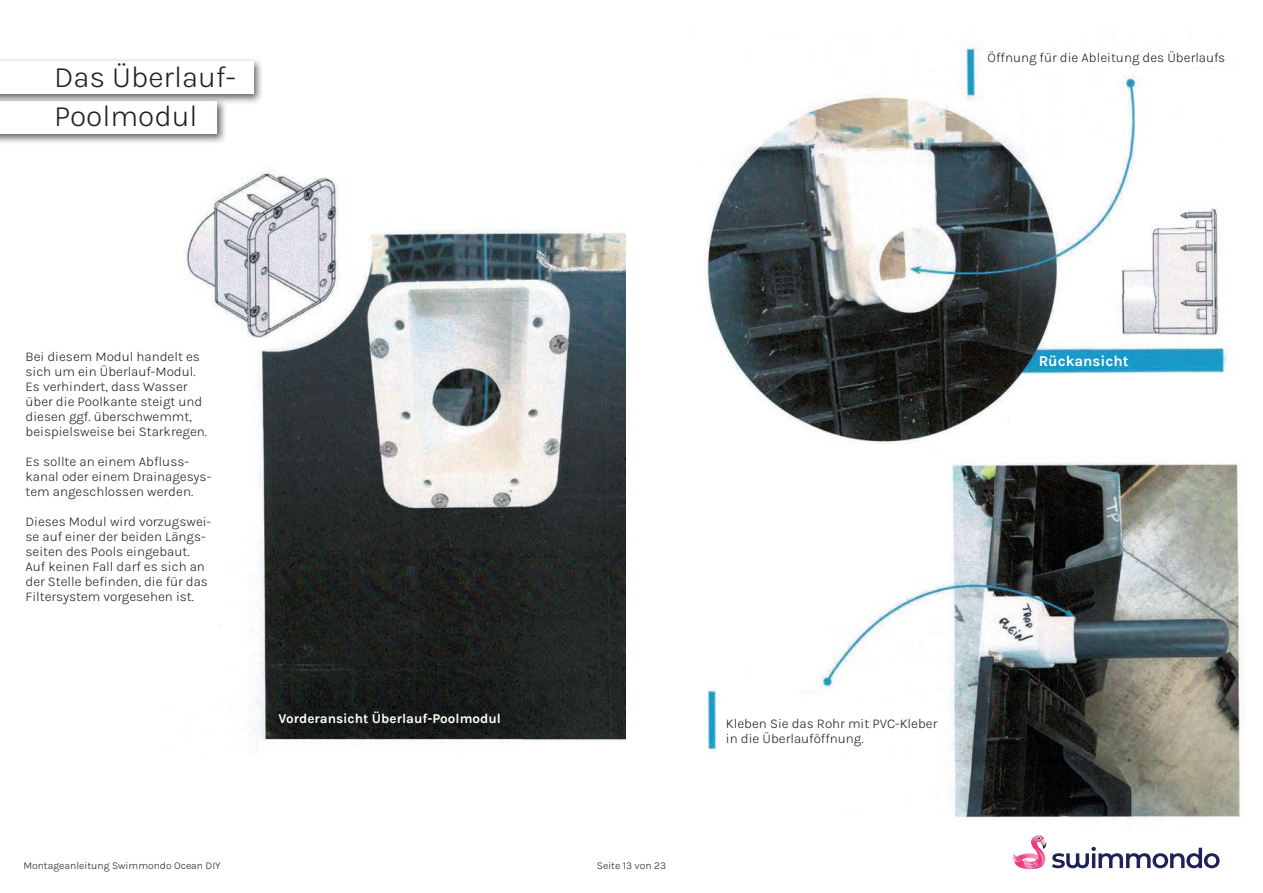
<style>
.page{position:relative;width:1263px;height:893px;background:#fff}
.page>*{position:absolute;margin:0;border:0;box-sizing:border-box;transform-origin:0 0}
.t1{font:300 30px/39px "Karla";color:#231f20}
.t2{font:700 15px "Karla";color:#fff}
.t3{font:300 13.5px/15px "Karla";color:#231f20}
.t4{font:700 13.5px "Karla";color:#fff}
.t5{font:300 10.5px "Karla";color:#231f20}
</style>
<div class="page">
<svg style="left:1013px;top:835px;width:206px;height:34px"></svg>
<img style="left:185px;top:171px;width:440px;height:573px">
<img style="left:0;top:59px;width:262px;height:84px">
<div style="left:0;top:101px;width:217px;height:33px;background:#fff"></div>
<div style="left:0;top:61px;width:253px;height:33px;background:#fff"></div>
<img style="left:704px;top:45px;width:524px;height:399px">
<img style="left:707px;top:462px;width:536px;height:357px">
<h1 class="t1" style="left:54px;top:57px;width:183px">Das Überlauf-<br>Poolmodul</h1>
<p class="t3" style="left:988px;top:49px;width:239px">Öffnung für die Ableitung des Überlaufs</p>
<p class="t3" style="left:26px;top:349px;width:183px">Bei diesem Modul handelt es sich um ein Überlauf-Modul.<br>Es verhindert, dass Wasser über die Poolkante steigt und diesen ggf. überschwemmt, beispielsweise bei Starkregen.</p>
<p class="t3" style="left:26px;top:454px;width:187px">Es sollte an einem Abfluss&shy;kanal oder einem Drainagesys&shy;tem angeschlossen werden.</p>
<p class="t3" style="left:26px;top:514px;width:187px">Dieses Modul wird vorzugswei&shy;se auf einer der beiden Längs&shy;seiten des Pools eingebaut.<br>Auf keinen Fall darf es sich an der Stelle befinden, die für das<br>Filtersystem vorgesehen ist.</p>
<p class="t4" style="left:279px;top:709px;width:224px">Vorderansicht Überlauf-Poolmodul</p>
<p class="t5" style="left:23px;top:858px;width:199px">Montageanleitung Swimmondo Ocean DIY</p>
<p class="t5" style="left:597px;top:858px;width:71px">Seite 13 von 23</p>
<p class="t3" style="left:726px;top:716px;width:213px">Kleben Sie das Rohr mit PVC-Kleber in die Überlauföffnung.</p>
<p class="t2" style="left:1039px;top:351px;width:91px">Rückansicht</p>
</div>
